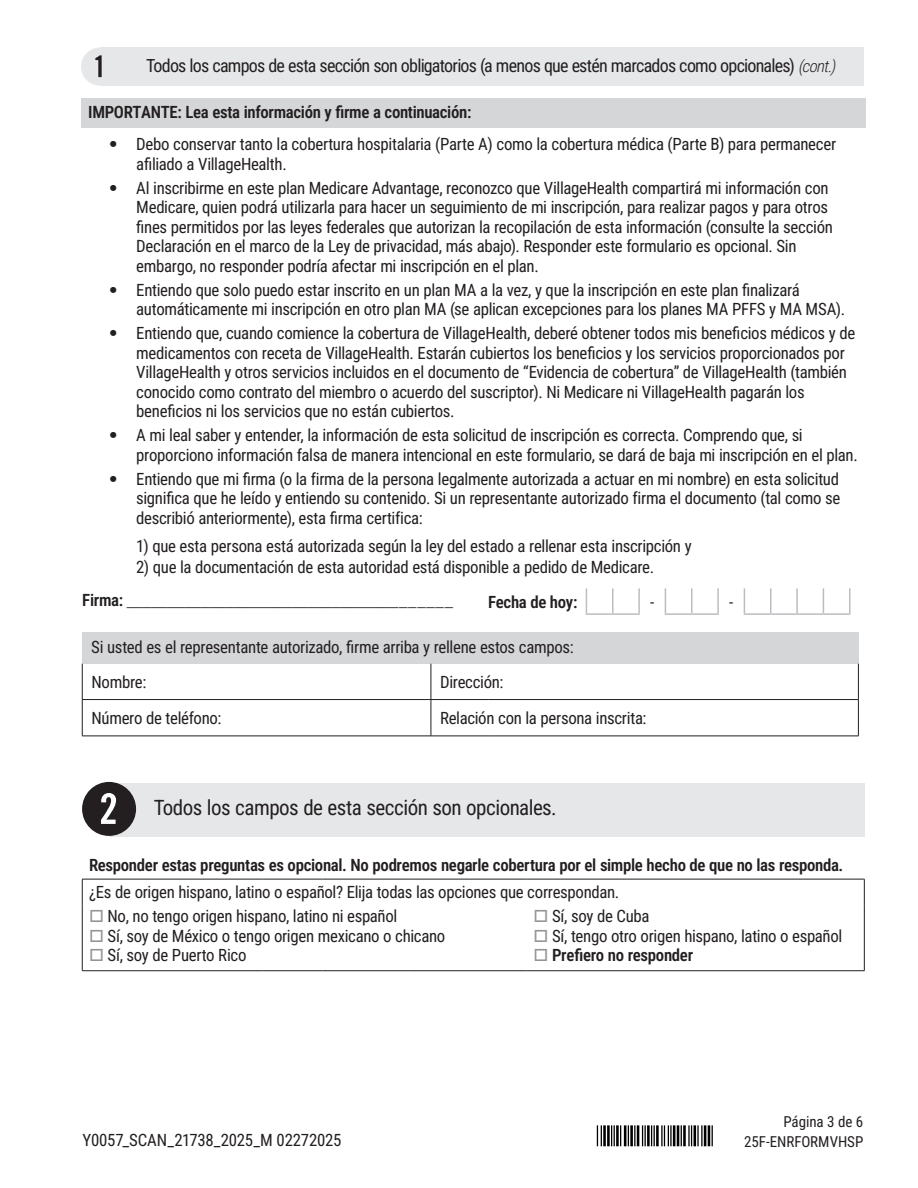
<style>
.page{position:relative;width:918px;height:1188px;background:#fff}
.page>*{position:absolute;margin:0;border:0;box-sizing:border-box;transform-origin:0 0}
.t1{font:21px "Roboto Condensed";letter-spacing:-.025em;color:#231f20}
.t2{font:18px "Roboto Condensed";letter-spacing:-.045em;color:#231f20}
.New_Body_Copy{font:16.8px/19.5px "Roboto Condensed";letter-spacing:-.02em;color:#231f20}
.Body{font:16.8px "Roboto Condensed";letter-spacing:-.02em;color:#231f20}
.Body-2{font:16.8px "Trade Gothic LT Std Bd Cn 20";color:#231f20}
.Body_w_Indent{font:16.8px "Roboto Condensed";letter-spacing:-.015em;color:#231f20}
.New_Body_Copy-2{font:15px "Roboto Condensed";letter-spacing:-.005em;color:#231f20}
.Body_w_Indent-2{font:15px "Roboto Condensed";letter-spacing:-.005em;color:#231f20}
.s1{font-style:italic;font-size:16.5px}
.s2{font-family:"Trade Gothic LT Std Bd Cn 20"}
.s3{font-family:"Roboto Condensed"}
.s4{font-family:"Trade Gothic LT Std Cn 18"}
.s5{color:#939598}
</style>
<div class="page">
<div style="left:82px;top:632px;width:776px;height:32px;background:#d5d6d8"></div>
<hr style="left:858px;top:664px;width:1px;height:35px;background:#231f20">
<hr style="left:858px;top:700px;width:1px;height:36px;background:#231f20">
<hr style="left:82px;top:699px;width:349px;height:1px;background:#231f20">
<hr style="left:431px;top:699px;width:57px;height:1px;background:#231f20">
<hr style="left:488px;top:699px;width:371px;height:1px;background:#231f20">
<hr style="left:431px;top:736px;width:57px;height:1px;background:#231f20">
<hr style="left:488px;top:736px;width:371px;height:1px;background:#231f20">
<hr style="left:82px;top:664px;width:1px;height:35px;background:#231f20">
<hr style="left:431px;top:664px;width:1px;height:35px;background:#231f20">
<hr style="left:82px;top:700px;width:1px;height:36px;background:#231f20">
<hr style="left:431px;top:700px;width:1px;height:36px;background:#231f20">
<hr style="left:82px;top:736px;width:349px;height:1px;background:#231f20">
<svg style="left:586px;top:588px;width:1px;height:25px"></svg>
<hr style="left:612px;top:588px;width:2px;height:25px;background:#bcbdc0">
<hr style="left:638px;top:588px;width:2px;height:25px;background:#bcbdc0">
<svg style="left:665px;top:588px;width:1px;height:25px"></svg>
<hr style="left:691px;top:588px;width:2px;height:25px;background:#bcbdc0">
<hr style="left:717px;top:588px;width:2px;height:25px;background:#bcbdc0">
<svg style="left:744px;top:588px;width:1px;height:25px"></svg>
<hr style="left:770px;top:588px;width:2px;height:25px;background:#bcbdc0">
<hr style="left:796px;top:588px;width:2px;height:25px;background:#bcbdc0">
<svg style="left:823px;top:588px;width:1px;height:25px"></svg>
<svg style="left:849px;top:588px;width:1px;height:25px"></svg>
<hr style="left:586px;top:613px;width:27px;height:2px;background:#bcbdc0">
<hr style="left:613px;top:613px;width:27px;height:2px;background:#bcbdc0">
<hr style="left:665px;top:613px;width:27px;height:2px;background:#bcbdc0">
<hr style="left:692px;top:613px;width:27px;height:2px;background:#bcbdc0">
<hr style="left:744px;top:613px;width:27px;height:2px;background:#bcbdc0">
<hr style="left:771px;top:613px;width:26px;height:2px;background:#bcbdc0">
<hr style="left:797px;top:613px;width:26px;height:2px;background:#bcbdc0">
<hr style="left:823px;top:613px;width:27px;height:2px;background:#bcbdc0">
<div style="left:82px;top:98px;width:784px;height:30px;background:#d5d6d8"></div>
<div style="left:109px;top:783px;width:756px;height:54px;background:#e6e7e9"></div>
<div style="left:82px;top:782px;width:54px;height:54px;background:#231f20;border-radius:50%"></div>
<svg style="left:101px;top:793px;width:15px;height:31px"></svg>
<hr style="left:82px;top:879px;width:180px;height:1px;background:#231f20">
<svg style="left:82px;top:879px;width:1px;height:27px"></svg>
<hr style="left:262px;top:879px;width:60px;height:1px;background:#231f20">
<hr style="left:322px;top:879px;width:88px;height:1px;background:#231f20">
<hr style="left:410px;top:879px;width:117px;height:1px;background:#231f20">
<hr style="left:527px;top:879px;width:100px;height:1px;background:#231f20">
<hr style="left:627px;top:879px;width:238px;height:1px;background:#231f20">
<hr style="left:82px;top:906px;width:1px;height:65px;background:#231f20">
<hr style="left:82px;top:970px;width:180px;height:1px;background:#231f20">
<hr style="left:262px;top:970px;width:60px;height:1px;background:#231f20">
<hr style="left:322px;top:970px;width:88px;height:1px;background:#231f20">
<hr style="left:410px;top:970px;width:117px;height:1px;background:#231f20">
<hr style="left:527px;top:970px;width:100px;height:1px;background:#231f20">
<hr style="left:627px;top:970px;width:238px;height:1px;background:#231f20">
<svg style="left:864px;top:879px;width:1px;height:27px"></svg>
<hr style="left:864px;top:906px;width:1px;height:65px;background:#231f20">
<img style="left:596px;top:1125px;width:117px;height:21px">
<div style="left:101px;top:48px;width:763px;height:38px;background:#e6e7e9"></div>
<div style="left:81px;top:48px;width:38px;height:38px;background:#e6e7e9;border-radius:50%"></div>
<svg style="left:95px;top:55px;width:7px;height:22px"></svg>
<p class="t2" style="left:146px;top:53px;width:695px">Todos los campos de esta sección son obligatorios (a menos que estén marcados como opcionales) <span class="s1">(cont.)</span></p>
<p class="New_Body_Copy" style="left:88px;top:102px;width:385px">IMPORTANTE: Lea esta información y firme a continuación:</p>
<p class="New_Body_Copy" style="left:136px;top:134px;width:702px;text-indent:-27px"><span class="s2">•</span> Debo conservar tanto la cobertura hospitalaria (Parte A) como la cobertura médica (Parte B) para permanecer afiliado a VillageHealth.</p>
<p class="New_Body_Copy" style="left:136px;top:177px;width:698px;text-indent:-27px"><span class="s2">•</span> Al inscribirme en este plan Medicare Advantage, reconozco que VillageHealth compartirá mi información con Medicare, quien podrá utilizarla para hacer un seguimiento de mi inscripción, para realizar pagos y para otros fines permitidos por las leyes federales que autorizan la recopilación de esta información (consulte la sección Declaración en el marco de la Ley de privacidad, más abajo). Responder este formulario es opcional. Sin embargo, no responder podría afectar mi inscripción en el plan.</p>
<p class="New_Body_Copy" style="left:136px;top:279px;width:710px;text-indent:-27px"><span class="s2">•</span> Entiendo que solo puedo estar inscrito en un plan MA a la vez, y que la inscripción en este plan finalizará automáticamente mi inscripción en otro plan MA (se aplican excepciones para los planes MA PFFS y MA MSA).</p>
<p class="New_Body_Copy" style="left:136px;top:323px;width:721px;text-indent:-27px"><span class="s2">•</span> Entiendo que, cuando comience la cobertura de VillageHealth, deberé obtener todos mis beneficios médicos y de medicamentos con receta de VillageHealth. Estarán cubiertos los beneficios y los servicios proporcionados por VillageHealth y otros servicios incluidos en el documento de “Evidencia de cobertura” de VillageHealth (también conocido como contrato del miembro o acuerdo del suscriptor). Ni Medicare ni VillageHealth pagarán los beneficios ni los servicios que no están cubiertos.</p>
<p class="New_Body_Copy" style="left:136px;top:425px;width:723px;text-indent:-27px"><span class="s2">•</span> A mi leal saber y entender, la información de esta solicitud de inscripción es correcta. Comprendo que, si proporciono información falsa de manera intencional en este formulario, se dará de baja mi inscripción en el plan.</p>
<p class="New_Body_Copy" style="left:136px;top:469px;width:705px;text-align:justify;text-indent:-27px"><span class="s2">•</span> Entiendo que mi firma (o la firma de la persona legalmente autorizada a actuar en mi nombre) en esta solicitud significa que he leído y entiendo su contenido. Si un representante autorizado firma el documento (tal como se describió anteriormente), esta firma certifica:</p>
<p class="New_Body_Copy" style="left:136px;top:535px;width:557px">1) que esta persona está autorizada según la ley del estado a rellenar esta inscripción y</p>
<p class="New_Body_Copy" style="left:136px;top:556px;width:520px">2) que la documentación de esta autoridad está disponible a pedido de Medicare.</p>
<p class="Body-2" style="left:82px;top:589px;width:372px"><span class="s3">Firma:</span> ________________________________<span class="s4">_______</span></p>
<p class="Body" style="left:488px;top:590px;width:91px">Fecha de hoy:</p>
<p class="New_Body_Copy" style="left:650px;top:591px;width:6px">-</p>
<p class="New_Body_Copy" style="left:729px;top:591px;width:6px">-</p>
<p class="Body" style="left:91px;top:635px;width:484px">Si usted es el representante autorizado, firme arriba y rellene estos campos:</p>
<p class="Body" style="left:91px;top:670px;width:56px">Nombre:</p>
<p class="Body" style="left:440px;top:670px;width:65px">Dirección:</p>
<p class="Body" style="left:91px;top:706px;width:131px">Número de teléfono:</p>
<p class="Body" style="left:440px;top:706px;width:208px">Relación con la persona inscrita:</p>
<p class="t1" style="left:154px;top:792px;width:405px">Todos los campos de esta sección son opcionales.</p>
<p class="New_Body_Copy" style="left:89px;top:855px;width:756px">Responder estas preguntas es opcional. No podremos negarle cobertura por el simple hecho de que no las responda.</p>
<p class="New_Body_Copy" style="left:89px;top:882px;width:532px">¿Es de origen hispano, latino o español? Elija todas las opciones que correspondan.</p>
<p class="New_Body_Copy" style="left:89px;top:906px;width:310px"><span class="s5">□</span> No, no tengo origen hispano, latino ni español</p>
<p class="New_Body_Copy" style="left:89px;top:925px;width:358px"><span class="s5">□</span> Sí, soy de México o tengo origen mexicano o chicano</p>
<p class="New_Body_Copy" style="left:89px;top:945px;width:159px"><span class="s5">□</span> Sí, soy de Puerto Rico</p>
<p class="New_Body_Copy" style="left:533px;top:906px;width:118px"><span class="s5">□</span> Sí, soy de Cuba</p>
<p class="New_Body_Copy" style="left:533px;top:925px;width:310px"><span class="s5">□</span> Sí, tengo otro origen hispano, latino o español</p>
<p class="New_Body_Copy" style="left:533px;top:945px;width:161px"><span class="s5">□</span> Prefiero no responder</p>
<p class="Body_w_Indent" style="left:83px;top:1128px;width:260px">Y0057_SCAN_21738_2025_M 02272025</p>
<p class="Body_w_Indent-2" style="left:783px;top:1112px;width:81px">Página 3 de 6</p>
<p class="New_Body_Copy-2" style="left:744px;top:1131px;width:121px">25F-ENRFORMVHSP</p>
</div>
